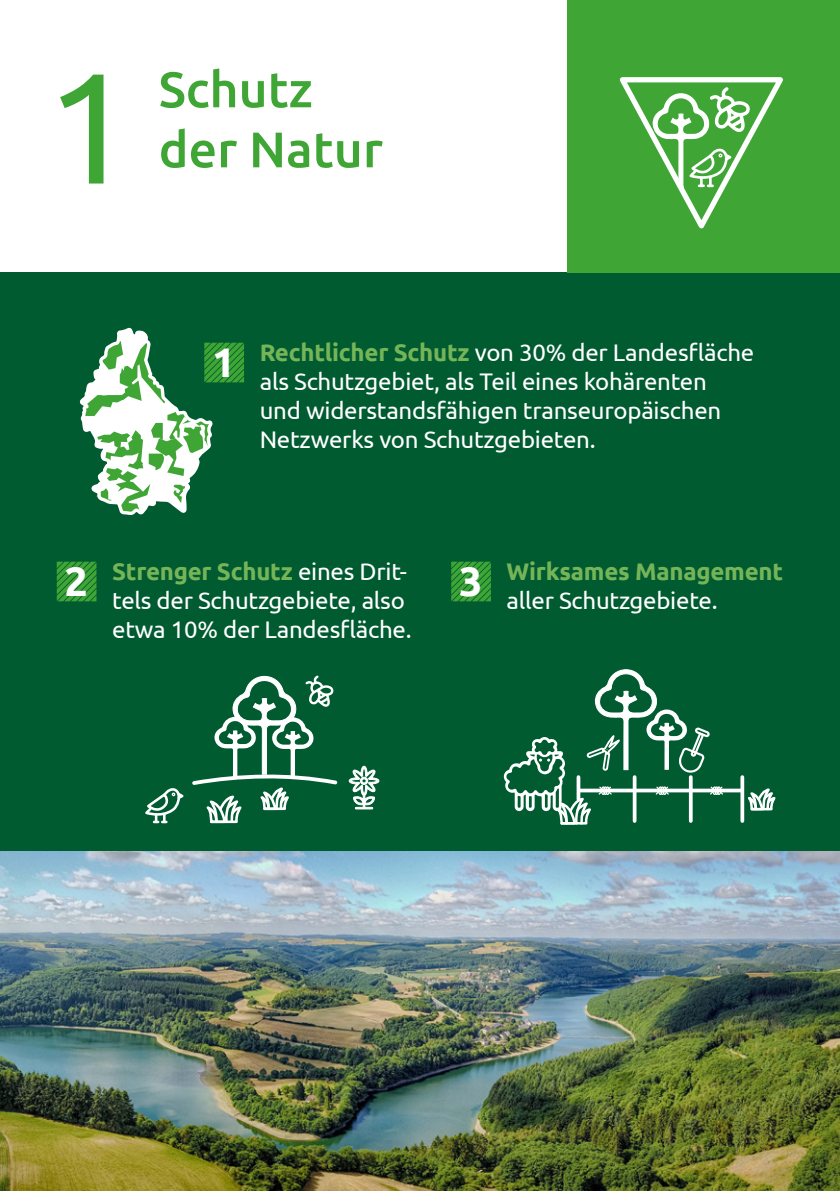
<style>
.page{position:relative;width:840px;height:1191px;background:#fff}
.page>*{position:absolute;margin:0;border:0;box-sizing:border-box;transform-origin:0 0}
.t1{font:157.2px "Ubuntu";color:#3fa535}
.t2{font:500 50px "Ubuntu";color:#3fa535}
.t3{font:700 41.2px "Ubuntu";color:#fff}
.Intro{font:24px/28.8px "Ubuntu";letter-spacing:-.01em;color:#fff}
.Intro-2{font:700 24px/28.8px "Ubuntu";letter-spacing:-.01em;color:#75b558}
.s1{font-weight:700;color:#75b558}
.s2{font-weight:400;color:#fff}
</style>
<div class="page">
<div style="left:0;top:272px;width:839px;height:579px;background:#005b31"></div>
<div style="left:567px;top:0;width:272px;height:272px;background:#3fa535"></div>
<svg style="left:619px;top:77px;width:164px;height:152px"></svg>
<img style="left:0;top:851px;width:839px;height:340px">
<svg style="left:57px;top:561px;width:39px;height:40px"></svg>
<svg style="left:451px;top:561px;width:39px;height:40px"></svg>
<svg style="left:79px;top:327px;width:165px;height:188px"></svg>
<svg style="left:348px;top:765px;width:32px;height:44px"></svg>
<svg style="left:145px;top:675px;width:193px;height:149px"></svg>
<svg style="left:723px;top:788px;width:17px;height:4px"></svg>
<hr style="left:740px;top:777px;width:3px;height:44px;background:#fff">
<svg style="left:503px;top:669px;width:220px;height:156px"></svg>
<svg style="left:748px;top:789px;width:28px;height:22px"></svg>
<p class="t1" style="left:45px;top:32px;width:90px">1</p>
<p class="t2" style="left:159px;top:58px;width:155px">Schutz</p>
<p class="t2" style="left:159px;top:118px;width:226px">der Natur</p>
<p class="t3" style="left:212px;top:338px;width:25px">1</p>
<p class="Intro" style="left:259px;top:337px;width:496px"><span class="s1">Rechtlicher Schutz</span> von 30% der Landesfläche als Schutzgebiet, als Teil eines kohärenten<br>und widerstandsfähigen transeuropäischen Netzwerks von Schutzgebieten.</p>
<p class="t3" style="left:65px;top:556px;width:25px">2</p>
<p class="Intro" style="left:112px;top:556px;width:301px"><span class="s1">Strenger Schutz</span> eines Drit&shy;tels der Schutzgebiete, also etwa 10% der Landesfläche.</p>
<p class="t3" style="left:459px;top:556px;width:25px">3</p>
<p class="Intro-2" style="left:506px;top:557px;width:278px">Wirksames Management <span class="s2">aller Schutzgebiete.</span></p>
</div>
